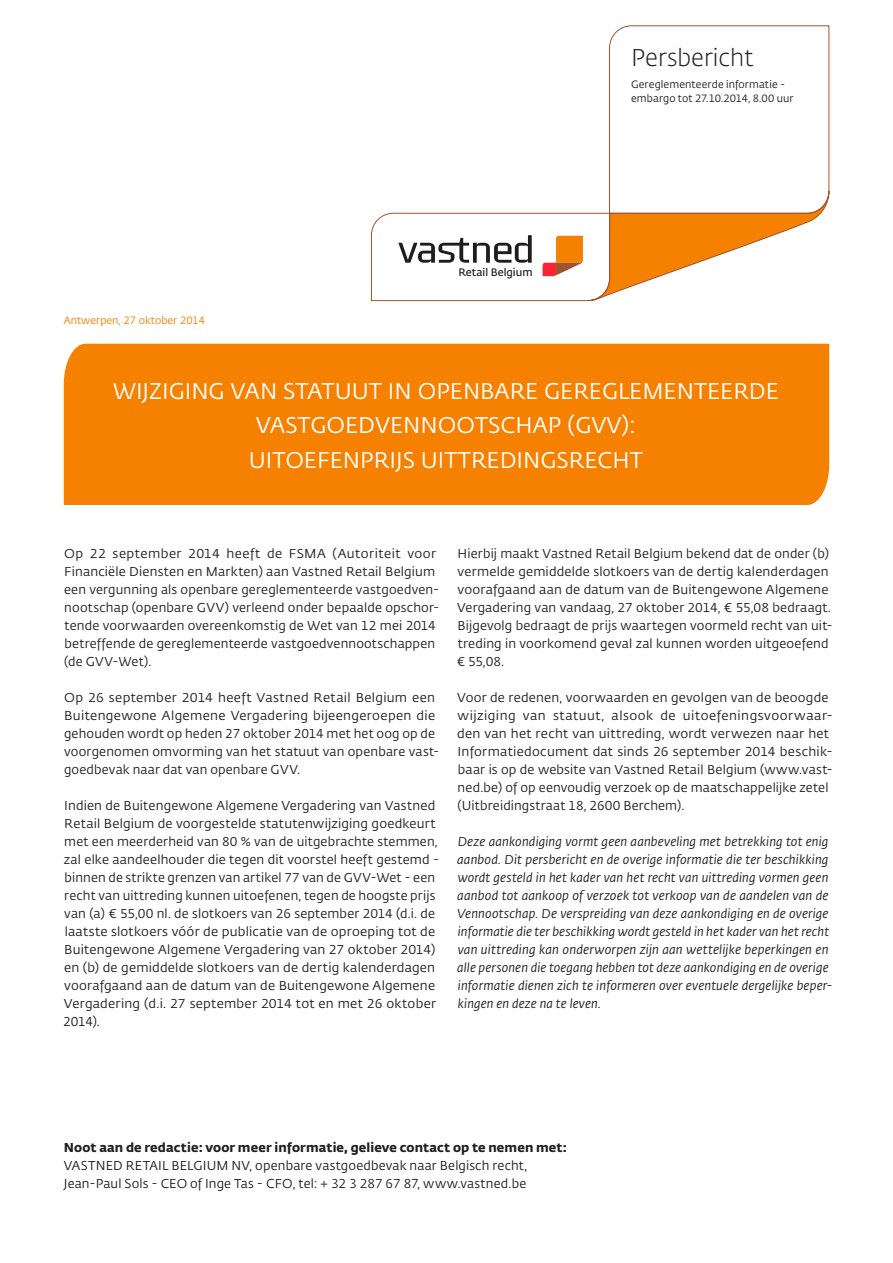
<style>
.page{position:relative;width:893px;height:1263px;background:#fff}
.page>*{position:absolute;margin:0;border:0;box-sizing:border-box;transform-origin:0 0}
.t1{font:300 24px "Fedra Sans Std";color:#231f20}
.titelkader{font:22.5px/34.5px "Fedra Sans Std";color:#fff;text-align:center}
.A-bodytekst{font:12.75px/18px "Fedra Sans Std";letter-spacing:.015em;color:#231f20}
.A-bodytekst-2{font:italic 12.75px/18px "Fedra Sans Std";letter-spacing:.01em;color:#231f20}
.A-bodytekst-3{font:700 12.75px "Fedra Sans Std";letter-spacing:.01em;color:#231f20}
.t2{font:600 10.65px "Fedra Sans Std";color:#1e1c1c}
.A-bodytekst-4{font:10.5px/13.5px "Fedra Sans Std";letter-spacing:.01em;color:#231f20}
.B-tabel_-_BODY_2012{font:10.5px "Fedra Sans Std";color:#f68000}
</style>
<div class="page">
<svg style="left:371px;top:25px;width:459px;height:276px"></svg>
<div style="left:64px;top:344px;width:765px;height:161px;background:#f68000"></div>
<p class="B-tabel_-_BODY_2012" style="left:64px;top:314px;width:143px">Antwerpen, 27 oktober 2014</p>
<p class="t2" style="left:458px;top:266px;width:76px">Retail Belgium</p>
<p class="t1" style="left:631px;top:43px;width:124px">Persbericht</p>
<p class="A-bodytekst-4" style="left:631px;top:78px;width:164px">Gereglementeerde informatie - embargo tot 27.10.2014, 8.00 uur</p>
<p class="titelkader" style="left:113px;top:374px;width:668px">WIJZIGING VAN STATUUT IN OPENBARE GEREGLEMENTEERDE<br>VASTGOEDVENNOOTSCHAP (GVV):<br>UITOEFENPRIJS UITTREDINGSRECHT</p>
<p class="A-bodytekst" style="left:64px;top:545px;width:377px">Op 22 september 2014 heeft de FSMA (Autoriteit voor Financiële Diensten en Markten) aan Vastned Retail Belgium een vergunning als openbare gereglementeerde vastgoedven&shy;nootschap (openbare GVV) verleend onder bepaalde opschor&shy;tende voorwaarden overeenkomstig de Wet van 12 mei 2014 betreffende de gereglementeerde vastgoedvennootschappen (de GVV-Wet).</p>
<p class="A-bodytekst" style="left:64px;top:689px;width:377px">Op 26 september 2014 heeft Vastned Retail Belgium een Buitengewone Algemene Vergadering bijeengeroepen die gehouden wordt op heden 27 oktober 2014 met het oog op de voorgenomen omvorming van het statuut van openbare vast&shy;goedbevak naar dat van openbare GVV.</p>
<p class="A-bodytekst" style="left:63px;top:797px;width:378px">Indien de Buitengewone Algemene Vergadering van Vastned Retail Belgium de voorgestelde statutenwijziging goedkeurt met een meerderheid van 80 % van de uitgebrachte stemmen, zal elke aandeelhouder die tegen dit voorstel heeft gestemd - binnen de strikte grenzen van artikel 77 van de GVV-Wet - een recht van uittreding kunnen uitoefenen, tegen de hoogste prijs van (a) € 55,00 nl. de slotkoers van 26 september 2014 (d.i. de laatste slotkoers vóór de publicatie van de oproeping tot de Buitengewone Algemene Vergadering van 27 oktober 2014) en (b) de gemiddelde slotkoers van de dertig kalenderdagen voorafgaand aan de datum van de Buitengewone Algemene Vergadering (d.i. 27 september 2014 tot en met 26 oktober 2014).</p>
<p class="A-bodytekst" style="left:457px;top:545px;width:378px">Hierbij maakt Vastned Retail Belgium bekend dat de onder (b) vermelde gemiddelde slotkoers van de dertig kalenderdagen voorafgaand aan de datum van de Buitengewone Algemene Vergadering van vandaag, 27 oktober 2014, € 55,08 bedraagt.<br>Bijgevolg bedraagt de prijs waartegen voormeld recht van uit&shy;treding in voorkomend geval zal kunnen worden uitgeoefend € 55,08.</p>
<p class="A-bodytekst" style="left:457px;top:689px;width:377px">Voor de redenen, voorwaarden en gevolgen van de beoogde wijziging van statuut, alsook de uitoefeningsvoorwaar&shy;den van het recht van uittreding, wordt verwezen naar het Informatiedocument dat sinds 26 september 2014 beschik&shy;baar is op de website van Vastned Retail Belgium (www.vast&shy;ned.be) of op eenvoudig verzoek op de maatschappelijke zetel (Uitbreidingstraat 18, 2600 Berchem).</p>
<p class="A-bodytekst-2" style="left:457px;top:833px;width:377px">Deze aankondiging vormt geen aanbeveling met betrekking tot enig aanbod. Dit persbericht en de overige informatie die ter beschikking wordt gesteld in het kader van het recht van uittreding vormen geen aanbod tot aankoop of verzoek tot verkoop van de aandelen van de Vennootschap. De verspreiding van deze aankondiging en de overige informatie die ter beschikking wordt gesteld in het kader van het recht van uittreding kan onderworpen zijn aan wettelijke beperkingen en alle personen die toegang hebben tot deze aankondiging en de overige informatie dienen zich te informeren over eventuele dergelijke beper&shy;kingen en deze na te leven.</p>
<p class="A-bodytekst-3" style="left:64px;top:1139px;width:505px">Noot aan de redactie: voor meer informatie, gelieve contact op te nemen met:</p>
<p class="A-bodytekst" style="left:64px;top:1157px;width:465px">VASTNED RETAIL BELGIUM NV, openbare vastgoedbevak naar Belgisch recht,<br>Jean-Paul Sols - CEO of Inge Tas - CFO, tel: + 32 3 287 67 87, www.vastned.be</p>
</div>
